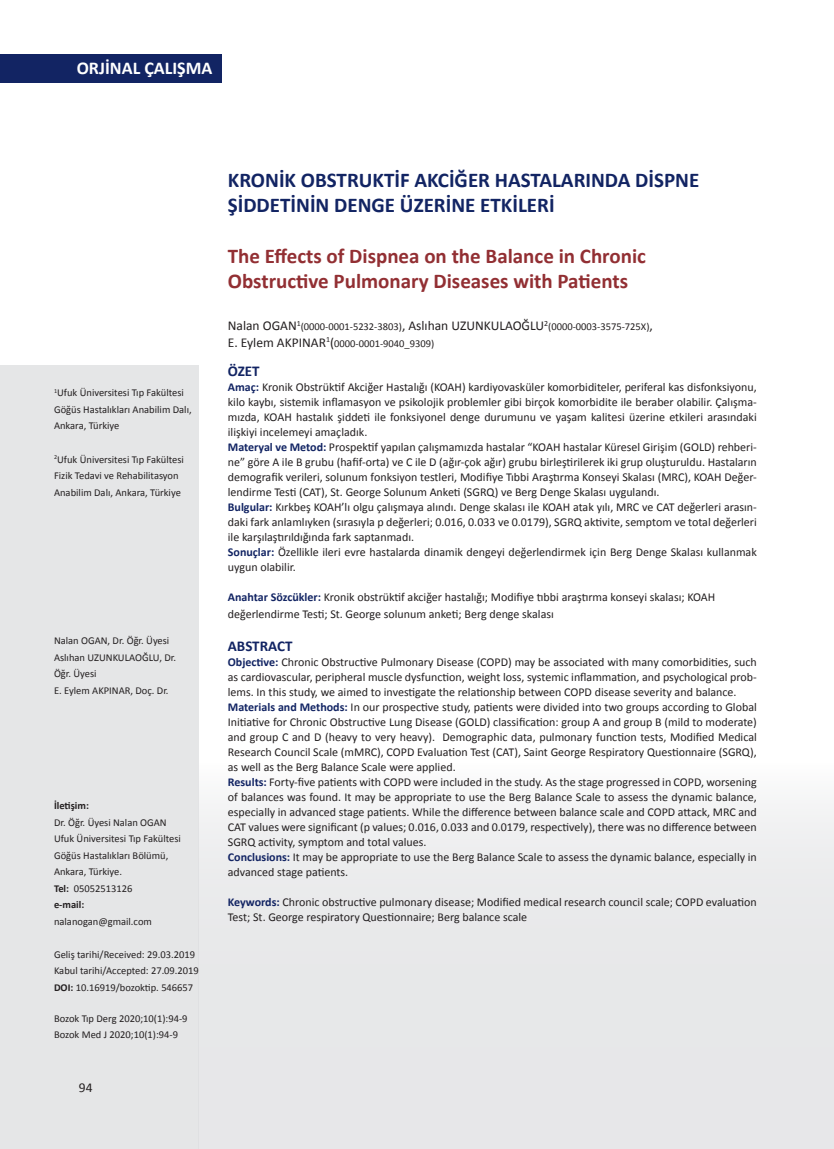
<style>
.page{position:relative;width:834px;height:1149px;background:#fff}
.page>*{position:absolute;margin:0;border:0;box-sizing:border-box;transform-origin:0 0}
.t1{font:700 21px/25.2px "Calibri";color:#922f33}
.t2{font:700 21px/25.2px "Calibri";color:#122463}
.t3{font:700 18px "Calibri";color:#fff}
.t4{font:700 15px "Calibri";color:#122463}
.t5{font:13.5px "Calibri";color:#231f20}
.t6{font:12px/15px "Calibri";color:#231f20;text-align:justify}
.t7{font:10.5px/16.5px "Calibri";color:#231f20}
.t8{font:700 10.5px "Calibri";color:#231f20}
.s1{font-weight:700}
.s2{font-size:13.5px}
.s3{font-weight:700;color:#122463}
</style>
<div class="page">
<div style="left:199px;top:763px;width:634px;height:385px;background:linear-gradient(to bottom,#f3f4f4,#e3e3e5)"></div>
<div style="left:0;top:365px;width:199px;height:783px;background:#e5e6e7"></div>
<div style="left:0;top:54px;width:221px;height:28px;background:#122463"></div>
<p class="t3" style="left:77px;top:57px;width:137px">ORJİNAL ÇALIŞMA</p>
<p class="t7" style="left:54px;top:384px;width:139px"><sup>1</sup>Ufuk Üniversitesi Tıp Fakültesi<br>Göğüs Hastalıkları Anabilim Dalı,<br>Ankara, Türkiye</p>
<p class="t7" style="left:54px;top:450px;width:131px"><sup>2</sup>Ufuk Üniversitesi Tıp Fakültesi<br>Fizik Tedavi ve Rehabilitasyon<br>Anabilim Dalı, Ankara, Türkiye</p>
<p class="t7" style="left:54px;top:631px;width:117px">Nalan OGAN, Dr. Öğr. Üyesi</p>
<p class="t7" style="left:54px;top:648px;width:124px">Aslıhan UZUNKULAOĞLU, Dr.<br>Öğr. Üyesi</p>
<p class="t7" style="left:54px;top:681px;width:116px">E. Eylem AKPINAR, Doç. Dr.</p>
<p class="t8" style="left:54px;top:799px;width:36px">İletişim:</p>
<p class="t7" style="left:54px;top:813px;width:114px">Dr. Öğr. Üyesi Nalan OGAN</p>
<p class="t7" style="left:54px;top:829px;width:128px">Ufuk Üniversitesi Tıp Fakültesi<br>Göğüs Hastalıkları Bölümü,<br>Ankara, Türkiye.</p>
<p class="t7" style="left:54px;top:879px;width:80px"><span class="s1">Tel:</span> 05052513126</p>
<p class="t8" style="left:54px;top:898px;width:32px">e-mail:</p>
<p class="t7" style="left:54px;top:912px;width:99px">nalanogan@gmail.com</p>
<p class="t7" style="left:54px;top:945px;width:142px">Geliş tarihi/Received: 29.03.2019</p>
<p class="t7" style="left:54px;top:961px;width:146px">Kabul tarihi/Accepted: 27.09.2019</p>
<p class="t7" style="left:54px;top:978px;width:141px"><span class="s1">DOI:</span> 10.16919/bozoktip. 546657</p>
<p class="t7" style="left:54px;top:1009px;width:135px">Bozok Tıp Derg 2020;10(1):94-9</p>
<p class="t7" style="left:54px;top:1024px;width:125px">Bozok Med J 2020;10(1):94-9</p>
<p class="t5" style="left:79px;top:1078px;width:15px">94</p>
<p class="t2" style="left:228px;top:166px;width:473px">KRONİK OBSTRUKTİF AKCİĞER HASTALARINDA DİSPNE<br>ŞİDDETİNİN DENGE ÜZERİNE ETKİLERİ</p>
<p class="t1" style="left:228px;top:242px;width:419px">The Effects of Dispnea on the Balance in Chronic<br>Obstructive Pulmonary Diseases with Patients</p>
<p class="t7" style="left:228px;top:318px;width:426px"><span class="s2">Nalan OGAN</span><sup>1</sup>(0000-0001-5232-3803)<span class="s2">, Aslıhan UZUNKULAOĞLU</span><sup>2</sup>(0000-0003-3575-725X)<span class="s2">,</span></p>
<p class="t7" style="left:228px;top:334px;width:208px"><span class="s2">E. Eylem AKPINAR</span><sup>1</sup><span class="s2">(</span>0000-0001-9040_9309)</p>
<p class="t4" style="left:228px;top:362px;width:33px">ÖZET</p>
<p class="t6" style="left:228px;top:379px;width:530px"><span class="s3">Amaç:</span> Kronik Obstrüktif Akciğer Hastalığı (KOAH) kardiyovasküler komorbiditeler, periferal kas disfonksiyonu, kilo kaybı, sistemik inflamasyon ve psikolojik problemler gibi birçok komorbidite ile beraber olabilir. Çalışma&shy;mızda, KOAH hastalık şiddeti ile fonksiyonel denge durumunu ve yaşam kalitesi üzerine etkileri arasındaki ilişkiyi incelemeyi amaçladık.</p>
<p class="t6" style="left:228px;top:439px;width:530px"><span class="s3">Materyal ve Metod:</span> Prospektif yapılan çalışmamızda hastalar “KOAH hastalar Küresel Girişim (GOLD) rehberi&shy;ne” göre A ile B grubu (hafif-orta) ve C ile D (ağır-çok ağır) grubu birleştirilerek iki grup oluşturuldu. Hastaların demografik verileri, solunum fonksiyon testleri, Modifiye Tıbbi Araştırma Konseyi Skalası (MRC), KOAH Değer&shy;lendirme Testi (CAT), St. George Solunum Anketi (SGRQ) ve Berg Denge Skalası uygulandı.</p>
<p class="t6" style="left:228px;top:499px;width:530px"><span class="s3">Bulgular:</span> Kırkbeş KOAH’lı olgu çalışmaya alındı. Denge skalası ile KOAH atak yılı, MRC ve CAT değerleri arasın&shy;daki fark anlamlıyken (sırasıyla p değerleri; 0.016, 0.033 ve 0.0179), SGRQ aktivite, semptom ve total değerleri ile karşılaştırıldığında fark saptanmadı.</p>
<p class="t6" style="left:228px;top:544px;width:530px"><span class="s3">Sonuçlar:</span> Özellikle ileri evre hastalarda dinamik dengeyi değerlendirmek için Berg Denge Skalası kullanmak uygun olabilir.</p>
<p class="t6" style="left:228px;top:589px;width:489px"><span class="s3">Anahtar Sözcükler:</span> Kronik obstrüktif akciğer hastalığı; Modifiye tıbbi araştırma konseyi skalası; KOAH</p>
<p class="t6" style="left:228px;top:605px;width:327px">değerlendirme Testi; St. George solunum anketi; Berg denge skalası</p>
<p class="t4" style="left:228px;top:636px;width:66px">ABSTRACT</p>
<p class="t6" style="left:228px;top:653px;width:530px"><span class="s3">Objective:</span> Chronic Obstructive Pulmonary Disease (COPD) may be associated with many comorbidities, such as cardiovascular, peripheral muscle dysfunction, weight loss, systemic inflammation, and psychological prob&shy;lems. In this study, we aimed to investigate the relationship between COPD disease severity and balance.</p>
<p class="t6" style="left:228px;top:698px;width:530px"><span class="s3">Materials and Methods:</span> In our prospective study, patients were divided into two groups according to Global Initiative for Chronic Obstructive Lung Disease (GOLD) classification: group A and group B (mild to moderate) and group C and D (heavy to very heavy). Demographic data, pulmonary function tests, Modified Medical Research Council Scale (mMRC), COPD Evaluation Test (CAT), Saint George Respiratory Questionnaire (SGRQ), as well as the Berg Balance Scale were applied.</p>
<p class="t6" style="left:228px;top:773px;width:530px"><span class="s3">Results:</span> Forty-five patients with COPD were included in the study. As the stage progressed in COPD, worsening of balances was found. It may be appropriate to use the Berg Balance Scale to assess the dynamic balance, especially in advanced stage patients. While the difference between balance scale and COPD attack, MRC and CAT values were significant (p values; 0.016, 0.033 and 0.0179, respectively), there was no difference between SGRQ activity, symptom and total values.</p>
<p class="t6" style="left:228px;top:848px;width:530px"><span class="s3">Conclusions:</span> It may be appropriate to use the Berg Balance Scale to assess the dynamic balance, especially in advanced stage patients.</p>
<p class="t6" style="left:228px;top:893px;width:530px"><span class="s3">Keywords:</span> Chronic obstructive pulmonary disease; Modified medical research council scale; COPD evaluation<br>Test; St. George respiratory Questionnaire; Berg balance scale</p>
</div>
